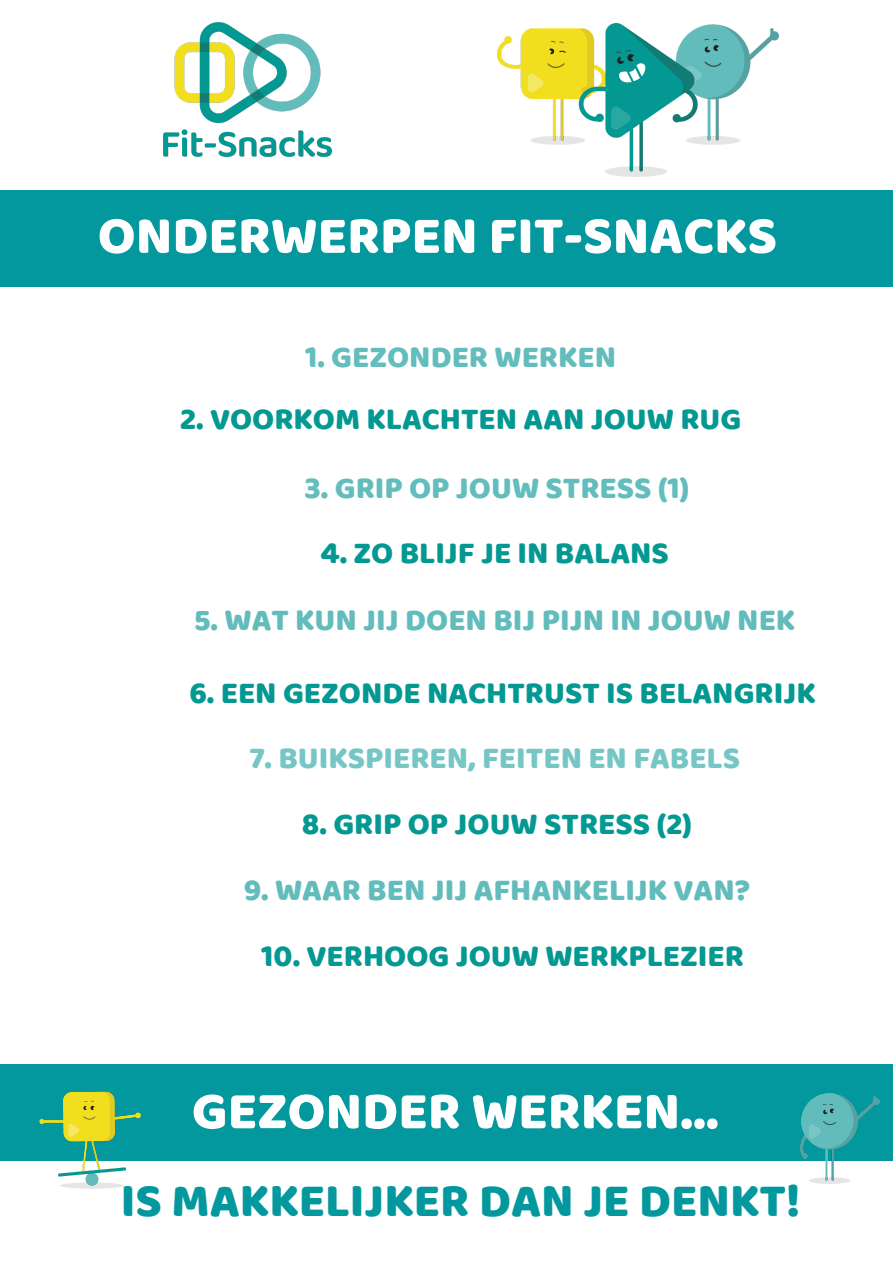
<style>
.page{position:relative;width:893px;height:1263px;background:#fff}
.page>*{position:absolute;margin:0;border:0;box-sizing:border-box;transform-origin:0 0}
.t1{font:54px "Baloo";color:#fff}
.t2{font:48px "Baloo";color:#03989e}
.t3{font:31.5px "Baloo";color:#039992}
.t4{font:31.5px "Baloo";color:#63bcbc}
.t5{font:31.5px "Baloo";color:#63bdbd}
.t6{font:31.5px "Baloo";color:#77c6c6}
.t7{font:31.5px "Baloo";color:#039891}
</style>
<div class="page">
<div style="left:0;top:190px;width:893px;height:96px;background:#03989e"></div>
<div style="left:0;top:1065px;width:893px;height:95px;background:#03989e"></div>
<img style="left:163px;top:23px;width:168px;height:133px">
<img style="left:497px;top:24px;width:281px;height:153px">
<img style="left:800px;top:1094px;width:79px;height:90px">
<img style="left:31px;top:1091px;width:119px;height:98px">
<p class="t1" style="left:98px;top:202px;width:681px">ONDERWERPEN FIT-SNACKS</p>
<p class="t5" style="left:305px;top:338px;width:313px">1. GEZONDER WERKEN</p>
<p class="t3" style="left:180px;top:399px;width:563px">2. VOORKOM KLACHTEN AAN JOUW RUG</p>
<p class="t5" style="left:305px;top:469px;width:386px">3. GRIP OP JOUW STRESS (1)</p>
<p class="t3" style="left:321px;top:533px;width:350px">4. ZO BLIJF JE IN BALANS</p>
<p class="t4" style="left:194px;top:601px;width:602px">5. WAT KUN JIJ DOEN BIJ PIJN IN JOUW NEK</p>
<p class="t3" style="left:189px;top:673px;width:628px">6. EEN GEZONDE NACHTRUST IS BELANGRIJK</p>
<p class="t6" style="left:249px;top:739px;width:492px">7. BUIKSPIEREN, FEITEN EN FABELS</p>
<p class="t3" style="left:302px;top:805px;width:392px">8. GRIP OP JOUW STRESS (2)</p>
<p class="t4" style="left:244px;top:871px;width:508px">9. WAAR BEN JIJ AFHANKELIJK VAN?</p>
<p class="t7" style="left:261px;top:937px;width:484px">10. VERHOOG JOUW WERKPLEZIER</p>
<p class="t1" style="left:192px;top:1078px;width:528px">GEZONDER WERKEN...</p>
<p class="t2" style="left:121px;top:1171px;width:681px">IS MAKKELIJKER DAN JE DENKT!</p>
</div>
